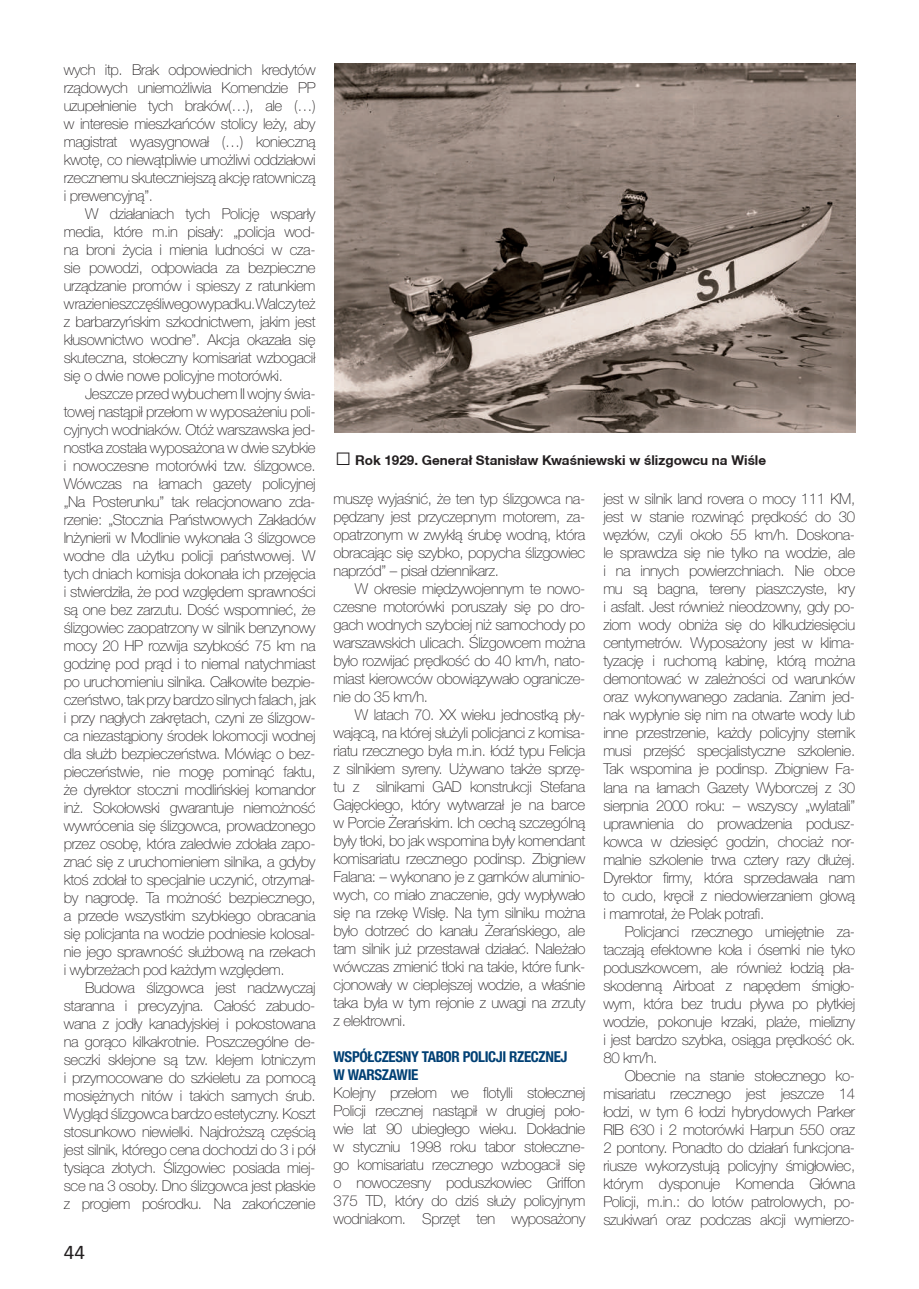
<style>
.page{position:relative;width:919px;height:1289px;background:#fff}
.page>*{position:absolute;margin:0;border:0;box-sizing:border-box;transform-origin:0 0}
.t1{font:21px "Calibri";color:#231f20}
.t2{font:100 15px/18px "Helvetica Neue LT Pro";letter-spacing:-.025em;color:#231f20;text-align:justify}
.t3{font:700 condensed 15px/18px "Helvetica Neue LT Pro";letter-spacing:-.025em;color:#004074}
.t4{font:700 13.5px "Helvetica Neue CE";color:#231f20}
.s1{font-family:"Times New Roman";font-size:27px}
</style>
<div class="page">
<img style="left:335px;top:64px;width:520px;height:369px">
<p class="t2" style="left:64px;top:60px;width:253px">wych itp. Brak odpowiednich kredytów rządowych uniemożliwia Komendzie PP uzupełnienie tych braków(…), ale (…) w interesie mieszkańców stolicy leży, aby magistrat wyasygnował (…) konieczną kwotę, co niewątpliwie umożliwi oddziałowi rzecznemu skuteczniejszą akcję ratowniczą i prewencyjną”.</p>
<p class="t2" style="left:64px;top:204px;width:253px;text-indent:21px">W działaniach tych Policję wsparły media, które m.in pisały: „policja wod&shy;na broni życia i mienia ludności w cza&shy;sie powodzi, odpowiada za bezpieczne urządzanie promów i spieszy z ratunkiem w razie nieszczęśliwego wypadku. Walczy też z barbarzyńskim szkodnictwem, jakim jest kłusownictwo wodne”. Akcja okazała się skuteczna, stołeczny komisariat wzbogacił się o dwie nowe policyjne motorówki.</p>
<p class="t2" style="left:64px;top:384px;width:253px;text-indent:21px">Jeszcze przed wybuchem II wojny świa&shy;towej nastąpił przełom w wyposażeniu poli&shy;cyjnych wodniaków. Otóż warszawska jed&shy;nostka została wyposażona w dwie szybkie i nowoczesne motorówki tzw. ślizgowce.<br>Wówczas na łamach gazety policyjnej „Na Posterunku” tak relacjonowano zda&shy;rzenie: „Stocznia Państwowych Zakładów Inżynierii w Modlinie wykonała 3 ślizgowce wodne dla użytku policji państwowej. W tych dniach komisja dokonała ich przejęcia i stwierdziła, że pod względem sprawności są one bez zarzutu. Dość wspomnieć, że ślizgowiec zaopatrzony w silnik benzynowy mocy 20 HP rozwija szybkość 75 km na godzinę pod prąd i to niemal natychmiast po uruchomieniu silnika. Całkowite bezpie&shy;czeństwo, tak przy bardzo silnych falach, jak i przy nagłych zakrętach, czyni ze ślizgow&shy;ca niezastąpiony środek lokomocji wodnej dla służb bezpieczeństwa. Mówiąc o bez&shy;pieczeństwie, nie mogę pominąć faktu, że dyrektor stoczni modlińskiej komandor inż. Sokołowski gwarantuje niemożność wywrócenia się ślizgowca, prowadzonego przez osobę, która zaledwie zdołała zapo&shy;znać się z uruchomieniem silnika, a gdyby ktoś zdołał to specjalnie uczynić, otrzymał&shy;by nagrodę. Ta możność bezpiecznego, a przede wszystkim szybkiego obracania się policjanta na wodzie podniesie kolosal&shy;nie jego sprawność służbową na rzekach i wybrzeżach pod każdym względem.</p>
<p class="t2" style="left:64px;top:978px;width:253px;text-indent:21px">Budowa ślizgowca jest nadzwyczaj staranna i precyzyjna. Całość zabudo&shy;wana z jodły kanadyjskiej i pokostowana na gorąco kilkakrotnie. Poszczególne de&shy;seczki sklejone są tzw. klejem lotniczym i przymocowane do szkieletu za pomocą mosiężnych nitów i takich samych śrub.<br>Wygląd ślizgowca bardzo estetyczny. Koszt stosunkowo niewielki. Najdroższą częścią jest silnik, którego cena dochodzi do 3 i pół tysiąca złotych. Ślizgowiec posiada miej&shy;sce na 3 osoby. Dno ślizgowca jest płaskie z progiem pośrodku. Na zakończenie</p>
<h1 class="t1" style="left:64px;top:1238px;width:23px">44</h1>
<p class="t4" style="left:335px;top:452px;width:432px"><span class="s1">□</span> Rok 1929. Generał Stanisław Kwaśniewski w ślizgowcu na Wiśle</p>
<p class="t2" style="left:333px;top:489px;width:253px">muszę wyjaśnić, że ten typ ślizgowca na&shy;pędzany jest przyczepnym motorem, za&shy;opatrzonym w zwykłą śrubę wodną, która obracając się szybko, popycha ślizgowiec naprzód” – pisał dziennikarz.</p>
<p class="t2" style="left:333px;top:579px;width:253px;text-indent:21px">W okresie międzywojennym te nowo&shy;czesne motorówki poruszały się po dro&shy;gach wodnych szybciej niż samochody po warszawskich ulicach. Ślizgowcem można było rozwijać prędkość do 40 km/h, nato&shy;miast kierowców obowiązywało ogranicze&shy;nie do 35 km/h.</p>
<p class="t2" style="left:333px;top:705px;width:253px;text-indent:21px">W latach 70. XX wieku jednostką pły&shy;wającą, na której służyli policjanci z komisa&shy;riatu rzecznego była m.in. łódź typu Felicja z silnikiem syreny. Używano także sprzę&shy;tu z silnikami GAD konstrukcji Stefana Gajęckiego, który wytwarzał je na barce w Porcie Żerańskim. Ich cechą szczególną były tłoki, bo jak wspomina były komendant komisariatu rzecznego podinsp. Zbigniew Falana: – wykonano je z garnków aluminio&shy;wych, co miało znaczenie, gdy wypływało się na rzekę Wisłę. Na tym silniku można było dotrzeć do kanału Żerańskiego, ale tam silnik już przestawał działać. Należało wówczas zmienić tłoki na takie, które funk&shy;cjonowały w cieplejszej wodzie, a właśnie taka była w tym rejonie z uwagi na zrzuty z elektrowni.</p>
<p class="t3" style="left:333px;top:1047px;width:235px">WSPÓŁCZESNY TABOR POLICJI RZECZNEJ<br>W WARSZAWIE</p>
<p class="t2" style="left:333px;top:1083px;width:253px">Kolejny przełom we flotylli stołecznej Policji rzecznej nastąpił w drugiej poło&shy;wie lat 90 ubiegłego wieku. Dokładnie w styczniu 1998 roku tabor stołeczne&shy;go komisariatu rzecznego wzbogacił się o nowoczesny poduszkowiec Griffon 375 TD, który do dziś służy policyjnym wodniakom. Sprzęt ten wyposażony</p>
<p class="t2" style="left:603px;top:490px;width:253px">jest w silnik land rovera o mocy 111 KM, jest w stanie rozwinąć prędkość do 30 węzłów, czyli około 55 km/h. Doskona&shy;le sprawdza się nie tylko na wodzie, ale i na innych powierzchniach. Nie obce mu są bagna, tereny piaszczyste, kry i asfalt. Jest również nieodzowny, gdy po&shy;ziom wody obniża się do kilkudziesięciu centymetrów. Wyposażony jest w klima&shy;tyzację i ruchomą kabinę, którą można demontować w zależności od warunków oraz wykonywanego zadania. Zanim jed&shy;nak wypłynie się nim na otwarte wody lub inne przestrzenie, każdy policyjny sternik musi przejść specjalistyczne szkolenie.<br>Tak wspomina je podinsp. Zbigniew Fa&shy;lana na łamach Gazety Wyborczej z 30 sierpnia 2000 roku: – wszyscy „wylatali” uprawnienia do prowadzenia podusz&shy;kowca w dziesięć godzin, chociaż nor&shy;malnie szkolenie trwa cztery razy dłużej.<br>Dyrektor firmy, która sprzedawała nam to cudo, kręcił z niedowierzaniem głową i mamrotał, że Polak potrafi.</p>
<p class="t2" style="left:603px;top:922px;width:253px;text-indent:21px">Policjanci rzecznego umiejętnie za&shy;taczają efektowne koła i ósemki nie tyko poduszkowcem, ale również łodzią pła&shy;skodenną Airboat z napędem śmigło&shy;wym, która bez trudu pływa po płytkiej wodzie, pokonuje krzaki, plaże, mielizny i jest bardzo szybka, osiąga prędkość ok.<br>80 km/h.</p>
<p class="t2" style="left:603px;top:1066px;width:253px;text-indent:21px">Obecnie na stanie stołecznego ko&shy;misariatu rzecznego jest jeszcze 14 łodzi, w tym 6 łodzi hybrydowych Parker RIB 630 i 2 motorówki Harpun 550 oraz 2 pontony. Ponadto do działań funkcjona&shy;riusze wykorzystują policyjny śmigłowiec, którym dysponuje Komenda Główna Policji, m.in.: do lotów patrolowych, po&shy;szukiwań oraz podczas akcji wymierzo-</p>
</div>
